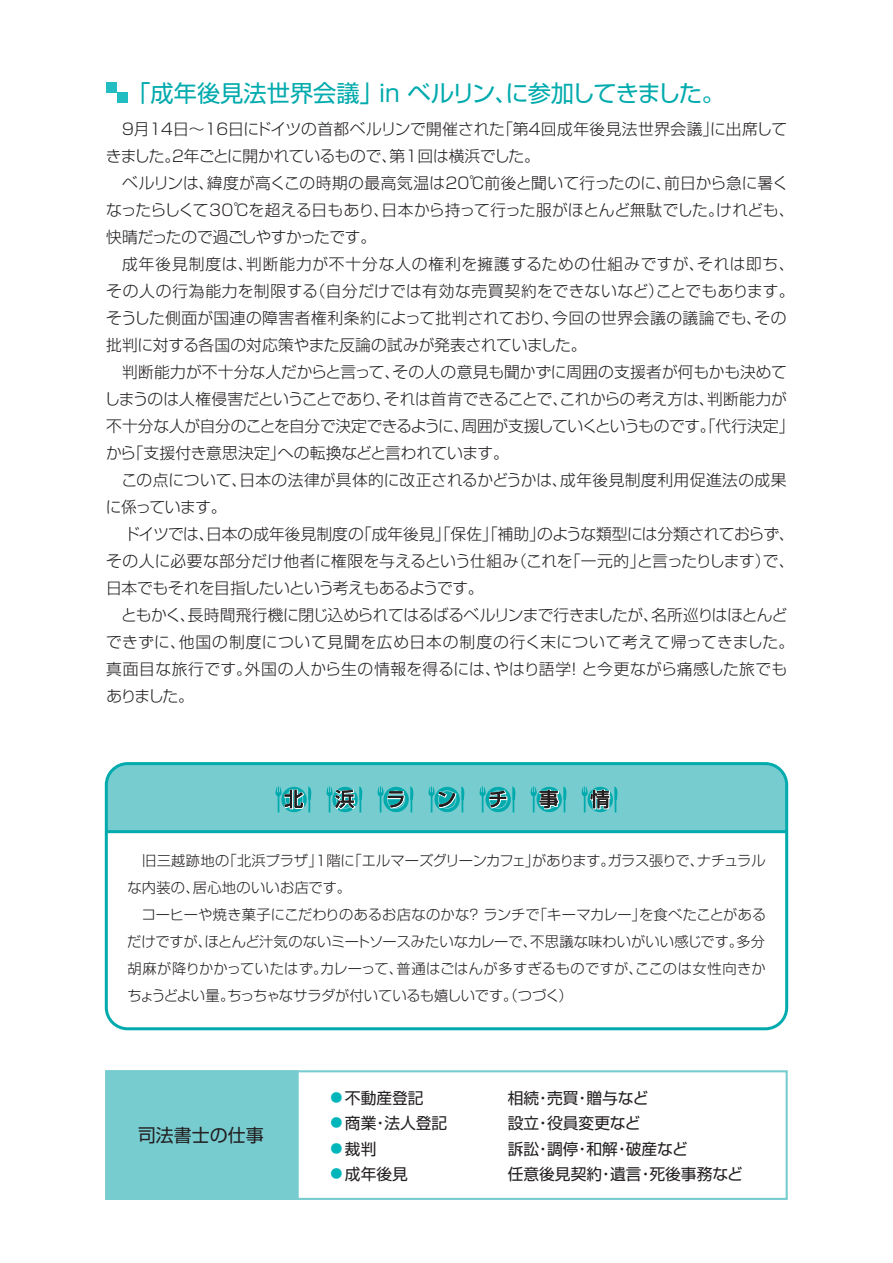
<style>
.page{position:relative;width:893px;height:1263px;background:#fff}
.page>*{position:absolute;margin:0;border:0;box-sizing:border-box;transform-origin:0 0}
.t1{font:23.25px "Shin Go Pro";color:#00aaad}
.t2{font:18px "Shin Go Pro";color:#231f20}
.t3{font:300 15.75px/27px "Shin Go Pro";color:#231f20}
.t4{font:15.75px/25.5px "Shin Go Pro";color:#231f20}
.t5{font:300 14.25px/27px "Shin Go Pro";color:#231f20}
.s1{font-size:12px;color:#00b6ba}
</style>
<div class="page">
<div style="left:105px;top:1070px;width:683px;height:130px;border:2px solid #77ccd0"></div>
<div style="left:105px;top:1070px;width:194px;height:130px;background:#77ccd0"></div>
<div style="left:109px;top:766px;width:675px;height:64px;background:#77ccd0"></div>
<div style="left:105px;top:762px;width:683px;height:268px;border:3px solid #00aaad;border-radius:21px"></div>
<hr style="left:106px;top:830px;width:681px;height:3px;background:#00aaad">
<svg style="left:275px;top:786px;width:36px;height:26px"></svg>
<svg style="left:327px;top:786px;width:35px;height:26px"></svg>
<svg style="left:378px;top:786px;width:35px;height:26px"></svg>
<svg style="left:429px;top:786px;width:35px;height:26px"></svg>
<svg style="left:480px;top:786px;width:35px;height:26px"></svg>
<svg style="left:531px;top:786px;width:35px;height:26px"></svg>
<svg style="left:582px;top:785px;width:35px;height:27px"></svg>
<div style="left:106px;top:82px;width:11px;height:11px;background:#21bdc1"></div>
<div style="left:117px;top:93px;width:10px;height:10px;background:#21bdc1"></div>
<h1 class="t1" style="left:127px;top:74px;width:599px">「成年後見法世界会議」in ベルリン、に参加してきました。</h1>
<p class="t3" style="left:106px;top:114px;width:690px">　９月１４日～１６日にドイツの首都ベルリンで開催された「第４回成年後見法世界会議」に出席してきました。２年ごとに開かれているもので、第1回は横浜でした。<br>　ベルリンは、緯度が高くこの時期の最高気温は20℃前後と聞いて行ったのに、前日から急に暑くなったらしくて30℃を超える日もあり、日本から持って行った服がほとんど無駄でした。けれども、快晴だったので過ごしやすかったです。</p>
<p class="t3" style="left:105px;top:249px;width:692px;text-indent:18px">成年後見制度は、判断能力が不十分な人の権利を擁護するための仕組みですが、それは即ち、その人の行為能力を制限する（自分だけでは有効な売買契約をできないなど）ことでもあります。そうした側面が国連の障害者権利条約によって批判されており、今回の世界会議の議論でも、その批判に対する各国の対応策やまた反論の試みが発表されていました。<br>　判断能力が不十分な人だからと言って、その人の意見も聞かずに周囲の支援者が何もかも決めてしまうのは人権侵害だということであり、それは首肯できることで、これからの考え方は、判断能力が不十分な人が自分のことを自分で決定できるように、周囲が支援していくというものです。「代行決定」から「支援付き意思決定」への転換などと言われています。<br>　この点について、日本の法律が具体的に改正されるかどうかは、成年後見制度利用促進法の成果に係っています。<br>　 ドイツでは、日本の成年後見制度の「成年後見」「保佐」「補助」のような類型には分類されておらず、その人に必要な部分だけ他者に権限を与えるという仕組み（これを「一元的」と言ったりします）で、日本でもそれを目指したいという考えもあるようです。<br>　ともかく、長時間飛行機に閉じ込められてはるばるベルリンまで行きましたが、名所巡りはほとんどできずに、他国の制度について見聞を広め日本の制度の行く末について考えて帰ってきました。真面目な旅行です。外国の人から生の情報を得るには、やはり語学！ と今更ながら痛感した旅でもありました。</p>
<p class="t5" style="left:127px;top:845px;width:640px">　旧三越跡地の「北浜プラザ」１階に「エルマーズグリーンカフェ」があります。ガラス張りで、ナチュラルな内装の、居心地のいいお店です。<br>　コーヒーや焼き菓子にこだわりのあるお店なのかな？ ランチで「キーマカレー」を食べたことがあるだけですが、ほとんど汁気のないミートソースみたいなカレーで、不思議な味わいがいい感じです。多分胡麻が降りかかっていたはず。カレーって、普通はごはんが多すぎるものですが、ここのは女性向きかちょうどよい量。ちっちゃなサラダが付いているも嬉しいです。（つづく）</p>
<p class="t2" style="left:138px;top:1121px;width:127px">司法書士の仕事</p>
<p class="t4" style="left:331px;top:1083px;width:95px"><span class="s1">●</span> 不動産登記</p>
<p class="t4" style="left:331px;top:1109px;width:118px"><span class="s1">●</span> 商業・法人登記</p>
<p class="t4" style="left:331px;top:1134px;width:47px"><span class="s1">●</span>裁判</p>
<p class="t4" style="left:331px;top:1160px;width:79px"><span class="s1">●</span> 成年後見</p>
<p class="t4" style="left:508px;top:1083px;width:237px">相続・売買・贈与など<br>設立・役員変更など<br>訴訟・調停・和解・破産など<br>任意後見契約・遺言・死後事務など</p>
</div>
